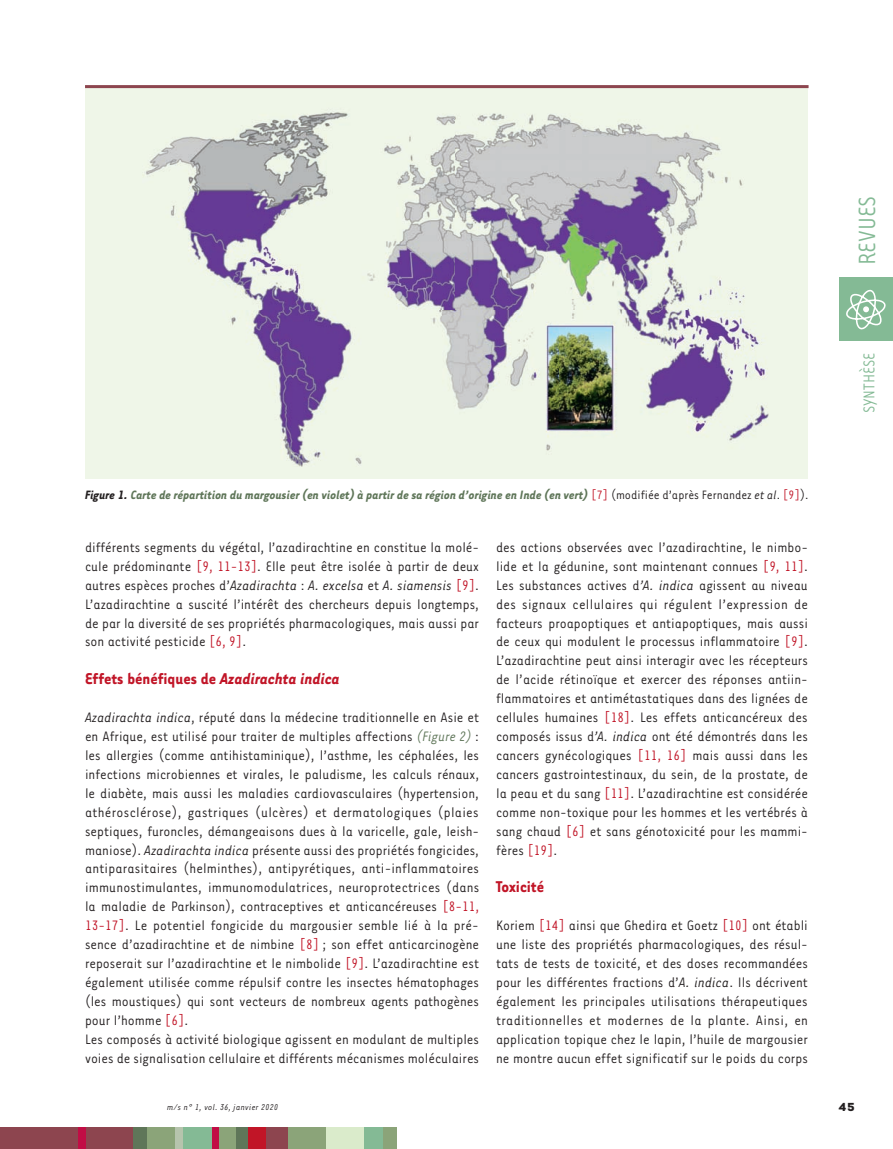
<style>
.page{position:relative;width:893px;height:1149px;background:#fff}
.page>*{position:absolute;margin:0;border:0;box-sizing:border-box;transform-origin:0 0}
.t1{font:27px "Tarzana Narrow";color:#84ba95}
.t2{font:700 18px "Tarzana Narrow";color:#c11527}
.t3{font:18px "Tarzana Narrow";color:#84ba95}
.t4{font:15.75px/18.9px "Tarzana Narrow";color:#231f20;text-align:justify}
.t5{font:italic 700 13.95px "Tarzana Narrow";color:#5f7659}
.t6{font:700 13.5px "Tarzana Wide";color:#231f20}
.t7{font:italic 9.75px "Tarzana Narrow";letter-spacing:.025em;color:#231f20}
.s1{color:#231f20}
.s2{font-weight:400;font-style:normal;color:#c11527}
.s3{font-weight:400;font-style:normal;color:#231f20}
.s4{font-weight:400;color:#231f20}
.s5{color:#1a1d20}
.s6{color:#c11527}
.s7{font-style:italic}
.s8{font-style:italic;color:#5f7659}
</style>
<div class="page">
<div style="left:840px;top:276px;width:53px;height:64px;background:#84ba95"></div>
<svg style="left:846px;top:290px;width:40px;height:39px"></svg>
<div style="left:0;top:1127px;width:134px;height:21px;background:#8d454f"></div>
<div style="left:235px;top:1127px;width:13px;height:21px;background:#5f7659"></div>
<div style="left:78px;top:1127px;width:7px;height:21px;background:#c10d45"></div>
<div style="left:133px;top:1127px;width:22px;height:21px;background:#5f7659"></div>
<div style="left:147px;top:1127px;width:29px;height:21px;background:#8ba479"></div>
<div style="left:175px;top:1127px;width:8px;height:21px;background:#b6c4ad"></div>
<div style="left:183px;top:1127px;width:30px;height:21px;background:#84ba95"></div>
<div style="left:217px;top:1127px;width:19px;height:21px;background:#8ba479"></div>
<div style="left:213px;top:1127px;width:6px;height:21px;background:#c10d45"></div>
<div style="left:248px;top:1127px;width:27px;height:21px;background:#c11527"></div>
<div style="left:287px;top:1127px;width:39px;height:21px;background:#8ba479"></div>
<div style="left:267px;top:1127px;width:21px;height:21px;background:#8d454f"></div>
<div style="left:326px;top:1127px;width:38px;height:21px;background:#daebcb"></div>
<div style="left:364px;top:1127px;width:20px;height:21px;background:#84ba95"></div>
<div style="left:383px;top:1127px;width:14px;height:21px;background:#8ba479"></div>
<div style="left:85px;top:85px;width:723px;height:393px;background:#eff6e8"></div>
<img style="left:146px;top:112px;width:623px;height:354px">
<hr style="left:85px;top:85px;width:724px;height:3px;background:#8d454f">
<h1 class="t1" style="left:851px;top:265px;width:71px;rotate:-90deg">REVUES</h1>
<p class="t5" style="left:85px;top:486px;width:725px"><span class="s1">Figure 1.</span> Carte de répartition du margousier (en violet) à partir de sa région d’origine en Inde (en vert) <span class="s2">[7]</span> <span class="s3">(modifiée d’après Fernandez</span> <span class="s4">et al</span><span class="s3">.</span> <span class="s2">[9]</span><span class="s3">).</span></p>
<p class="t4" style="left:85px;top:537px;width:396px">différents segments du végétal<span class="s5">, l</span>’azadirachtine en constitue la molé&shy;cule prédominante <span class="s6">[9, 11-13]</span>. Elle peut être isolée à partir de deux autres espèces proches d’<span class="s7">Azadirachta</span> : <span class="s7">A. excelsa</span> et <span class="s7">A. siamensis</span> <span class="s6">[9]</span>.<br>L’azadirachtine a suscité l’intérêt des chercheurs depuis longtemps, de par la diversité de ses propriétés pharmacologiques, mais aussi par son activité pesticide <span class="s6">[6, 9]</span>.</p>
<p class="t2" style="left:85px;top:667px;width:256px">Effets bénéfiques de <span class="s7">Azadirachta indica</span></p>
<p class="t4" style="left:85px;top:707px;width:396px;text-align:left"><span class="s7">Azadirachta indica</span>, réputé dans la médecine traditionnelle en Asie et en Afrique, est utilisé pour traiter de multiples affections <span class="s8">(Figure 2)</span> : les allergies (comme antihistaminique), l’asthme, les céphalées, les infections microbiennes et virales, le paludisme, les calculs rénaux, le diabète, mais aussi les maladies cardiovasculaires (hypertension, athérosclérose), gastriques (ulcères) et dermatologiques (plaies septiques, furoncles, démangeaisons dues à la varicelle, gale, leish&shy;maniose). <span class="s7">Azadirachta indica</span> présente aussi des propriétés fongicides, antiparasitaires (helminthes), antipyrétiques, anti-inflammatoires immunostimulantes, immunomodulatrices, neuroprotectrices (dans la maladie de Parkinson), contraceptives et anticancéreuses <span class="s6">[8-11, 13-17]</span>. Le potentiel fongicide du margousier semble lié à la pré&shy;sence d’azadirachtine et de nimbine <span class="s6">[8]</span> ; son effet anticarcinogène reposerait sur l’azadirachtine et le nimbolide <span class="s6">[9]</span>. L’azadirachtine est également utilisée comme répulsif contre les insectes hématophages (les moustiques) qui sont vecteurs de nombreux agents pathogènes pour l’homme <span class="s6">[6]</span>.<br>Les composés à activité biologique agissent en modulant de multiples voies de signalisation cellulaire et différents mécanismes moléculaires</p>
<p class="t4" style="left:496px;top:537px;width:314px">des actions observées avec l’azadirachtine, le nimbo&shy;lide et la gédunine, sont maintenant connues <span class="s6">[9, 11]</span>.<br>Les substances actives d<span class="s7">’A. indica</span> agissent au niveau des signaux cellulaires qui régulent l’expression de facteurs proapoptiques et antiapoptiques, mais aussi de ceux qui modulent le processus inflammatoire <span class="s6">[9]</span>.<br>L’azadirachtine peut ainsi interagir avec les récepteurs de l’acide rétinoïque et exercer des réponses antiin&shy;flammatoires et antimétastatiques dans des lignées de cellules humaines <span class="s6">[18]</span>. Les effets anticancéreux des composés issus d<span class="s7">’A. indica</span> ont été démontrés dans les cancers gynécologiques <span class="s6">[11, 16]</span> mais aussi dans les cancers gastrointestinaux, du sein, de la prostate, de la peau et du sang <span class="s6">[11]</span>. L’azadirachtine est considérée comme non-toxique pour les hommes et les vertébrés à sang chaud <span class="s6">[6]</span> et sans génotoxicité pour les mammi&shy;fères <span class="s6">[19]</span>.</p>
<p class="t2" style="left:496px;top:875px;width:49px">Toxicité</p>
<p class="t4" style="left:496px;top:915px;width:313px">Koriem <span class="s6">[14]</span> ainsi que Ghedira et Goetz <span class="s6">[10]</span> ont établi une liste des propriétés pharmacologiques, des résul&shy;tats de tests de toxicité, et des doses recommandées pour les différentes fractions d’<span class="s7">A. indica</span>. Ils décrivent également les principales utilisations thérapeutiques traditionnelles et modernes de la plante. Ainsi, en application topique chez le lapin, l’huile de margousier ne montre aucun effet significatif sur le poids du corps</p>
<p class="t3" style="left:858px;top:413px;width:62px;rotate:-90deg">SYNTHÈSE</p>
<p class="t7" style="left:167px;top:1100px;width:112px">m/s n° 1, vol. 36, janvier 2020</p>
<p class="t6" style="left:839px;top:1097px;width:18px">45</p>
</div>
